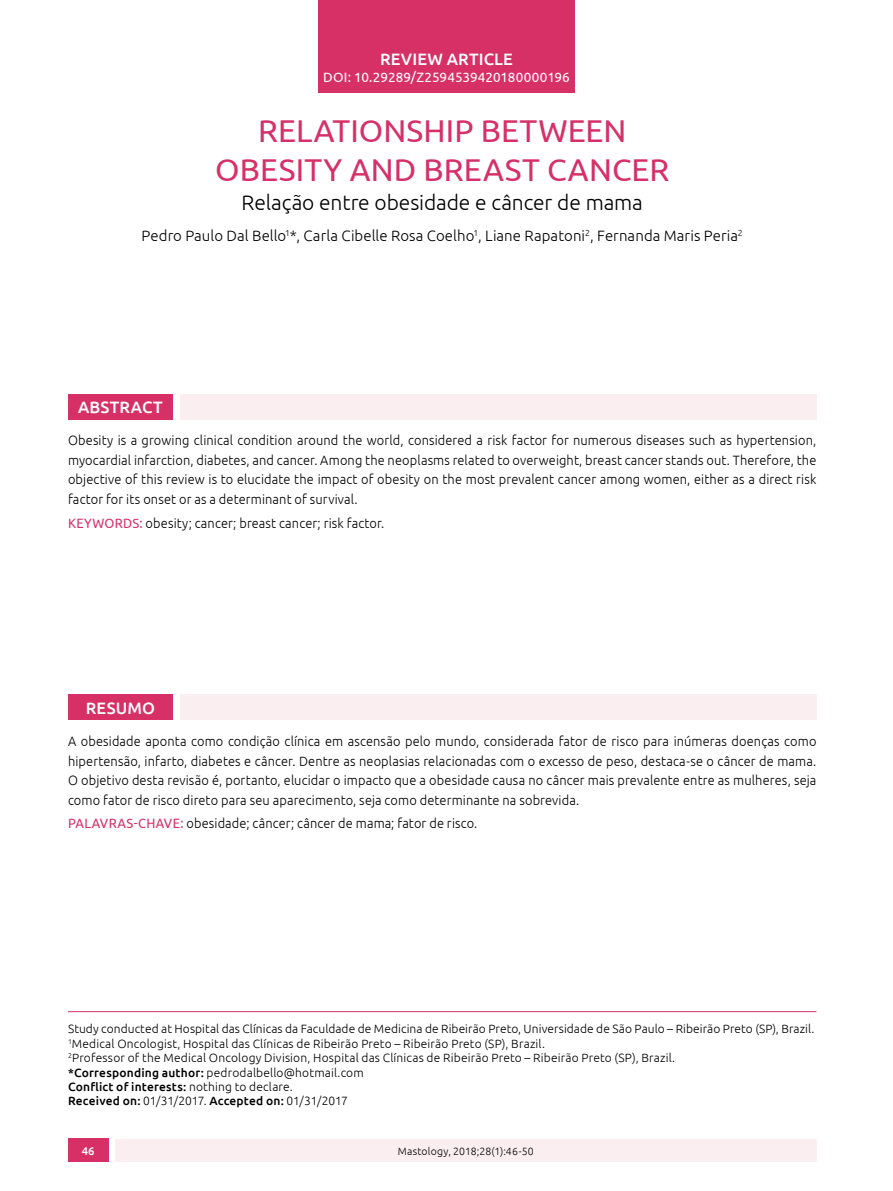
<style>
.page{position:relative;width:893px;height:1191px;background:#fff}
.page>*{position:absolute;margin:0;border:0;box-sizing:border-box;transform-origin:0 0}
.t1{font:31.5px/39px "Ubuntu";letter-spacing:.005em;color:#d63067;text-align:center}
.t2{font:300 21px "Ubuntu";letter-spacing:-.005em;color:#000}
.t3{font:500 16.5px "Ubuntu";letter-spacing:.01em;color:#fff}
.t4{font:300 15px "Ubuntu";letter-spacing:.005em;color:#000}
.t5{font:300 13.5px/19.5px "Ubuntu";letter-spacing:.01em;color:#000;text-align:justify;scale:.95 1}
.t6{font:13.5px "Ubuntu";color:#fff}
.t7{font:300 12px/14.4px "Ubuntu";letter-spacing:.015em;color:#000}
.t8{font:500 11.25px "Ubuntu";color:#fff}
.t9{font:300 10.5px "Ubuntu";letter-spacing:.015em;color:#000}
.s1{font-weight:400;color:#d63067}
.s2{font-weight:500}
</style>
<div class="page">
<div style="left:115px;top:1139px;width:701px;height:23px;background:#fbeef0"></div>
<div style="left:68px;top:1138px;width:40px;height:24px;background:#d63067"></div>
<hr style="left:68px;top:1011px;width:748px;height:1px;background:#d63067">
<div style="left:68px;top:394px;width:105px;height:26px;background:#d63067"></div>
<div style="left:180px;top:394px;width:636px;height:26px;background:#fbeef0"></div>
<div style="left:68px;top:694px;width:105px;height:26px;background:#d63067"></div>
<div style="left:180px;top:694px;width:636px;height:26px;background:#fbeef0"></div>
<div style="left:318px;top:0;width:257px;height:92px;background:#d63067"></div>
<p class="t3" style="left:380px;top:49px;width:134px">REVIEW ARTICLE</p>
<p class="t6" style="left:323px;top:69px;width:248px">DOI: 10.29289/Z2594539420180000196</p>
<h1 class="t1" style="left:215px;top:110px;width:455px">RELATIONSHIP BETWEEN<br>OBESITY AND BREAST CANCER</h1>
<h2 class="t2" style="left:242px;top:190px;width:403px">Relação entre obesidade e câncer de mama</h2>
<p class="t4" style="left:142px;top:227px;width:603px">Pedro Paulo Dal Bello<sup>1</sup>*, Carla Cibelle Rosa Coelho<sup>1</sup>, Liane Rapatoni<sup>2</sup>, Fernanda Maris Peria<sup>2</sup></p>
<p class="t3" style="left:78px;top:397px;width:86px">ABSTRACT</p>
<p class="t5" style="left:68px;top:430px;width:789px">Obesity is a growing clinical condition around the world, considered a risk factor for numerous diseases such as hypertension, myocardial infarction, diabetes, and cancer. Among the neoplasms related to overweight, breast cancer stands out. Therefore, the objective of this review is to elucidate the impact of obesity on the most prevalent cancer among women, either as a direct risk factor for its onset or as a determinant of survival.</p>
<p class="t5" style="left:68px;top:513px;width:335px"><span class="s1">KEYWORDS:</span> obesity; cancer; breast cancer; risk factor.</p>
<p class="t3" style="left:86px;top:697px;width:71px">RESUMO</p>
<p class="t5" style="left:68px;top:731px;width:789px">A obesidade aponta como condição clínica em ascensão pelo mundo, considerada fator de risco para inúmeras doenças como hipertensão, infarto, diabetes e câncer. Dentre as neoplasias relacionadas com o excesso de peso, destaca-se o câncer de mama.<br>O objetivo desta revisão é, portanto, elucidar o impacto que a obesidade causa no câncer mais prevalente entre as mulheres, seja como fator de risco direto para seu aparecimento, seja como determinante na sobrevida.</p>
<p class="t5" style="left:68px;top:813px;width:432px"><span class="s1">PALAVRAS-CHAVE:</span> obesidade; câncer; câncer de mama; fator de risco.</p>
<p class="t7" style="left:68px;top:1021px;width:748px">Study conducted at Hospital das Clínicas da Faculdade de Medicina de Ribeirão Preto, Universidade de São Paulo – Ribeirão Preto (SP), Brazil.<br><sup>1</sup>Medical Oncologist, Hospital das Clínicas de Ribeirão Preto – Ribeirão Preto (SP), Brazil.<br><sup>2</sup>Professor of the Medical Oncology Division, Hospital das Clínicas de Ribeirão Preto – Ribeirão Preto (SP), Brazil.<br><span class="s2">*Corresponding author:</span> pedrodalbello@hotmail.com<br><span class="s2">Conflict of interests:</span> nothing to declare.<br><span class="s2">Received on:</span> 01/31/2017. <span class="s2">Accepted on:</span> 01/31/2017</p>
<p class="t8" style="left:82px;top:1143px;width:14px">46</p>
<p class="t9" style="left:398px;top:1144px;width:137px">Mastology, 2018;28(1):46-50</p>
</div>
